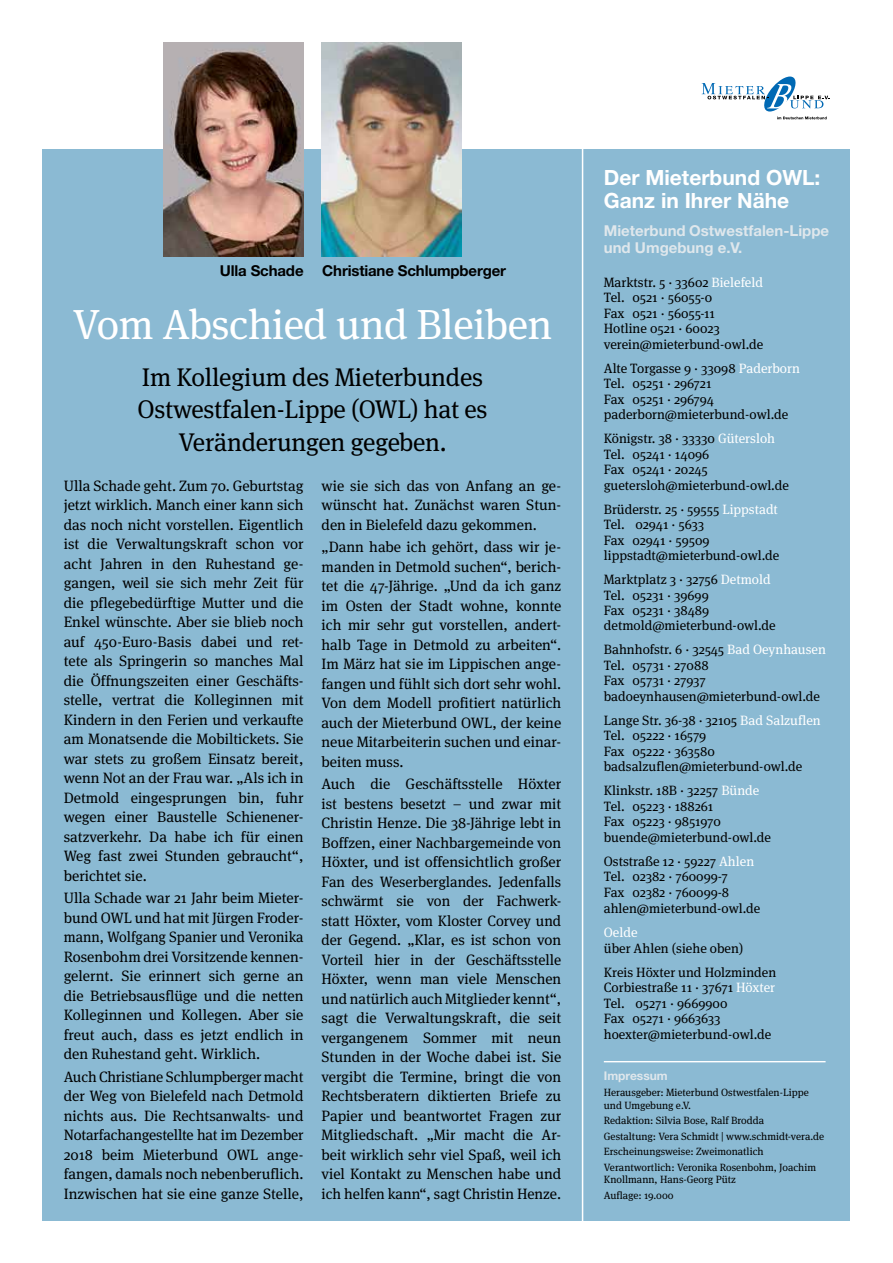
<style>
.page{position:relative;width:893px;height:1263px;background:#fff}
.page>*{position:absolute;margin:0;border:0;box-sizing:border-box;transform-origin:0 0}
.t1{font:42px "Meta Serif";letter-spacing:-.01em;color:#fff}
.t2{font:25.5px/32.2px "Meta Serif";letter-spacing:-.01em;color:#000;text-align:center}
.t3{font:700 21px/23px "Helvetica Neue LT Pro";color:#fff}
.t4{font:15px/19.5px "Meta Serif";color:#000;text-align:justify}
.t5{font:700 15px/16.6px "Helvetica Neue LT Pro";color:#dfe7ec}
.t6{font:700 15px "Helvetica Neue LT Pro";letter-spacing:-.01em;color:#000}
.t7{font:13.5px/15.5px "Meta Serif";color:#000}
.t8{font:13.5px "Meta Serif";color:#fff}
.t9{font:700 12px "Helvetica Neue LT Pro";color:#dfe7ec}
.t10{font:10.5px/15.5px "Meta Serif";color:#000}
.s1{color:#fff}
</style>
<div class="page">
<div style="left:43px;top:149px;width:807px;height:1071px;background:#8bbad3"></div>
<svg style="left:702px;top:77px;width:127px;height:42px"></svg>
<hr style="left:582px;top:119px;width:1px;height:1144px;background:#fff">
<hr style="left:604px;top:1061px;width:222px;height:1px;background:#fff">
<img style="left:163px;top:43px;width:141px;height:214px">
<img style="left:321px;top:43px;width:140px;height:213px">
<p class="t6" style="left:220px;top:261px;width:288px">Ulla Schade Christiane Schlumpberger</p>
<h1 class="t1" style="left:73px;top:300px;width:481px">Vom Abschied und Bleiben</h1>
<h2 class="t2" style="left:137px;top:361px;width:352px">Im Kollegium des Mieterbundes<br>Ostwestfalen-Lippe (OWL) hat es<br>Veränderungen gegeben.</h2>
<p class="t4" style="left:64px;top:475px;width:241px">Ulla Schade geht. Zum 70. Geburtstag jetzt wirklich. Manch einer kann sich das noch nicht vorstellen. Eigentlich ist die Verwaltungskraft schon vor acht Jahren in den Ruhestand ge&shy;gangen, weil sie sich mehr Zeit für die pflegebedürftige Mutter und die Enkel wünschte. Aber sie blieb noch auf 450-Euro-Basis dabei und ret&shy;tete als Springerin so manches Mal die Öffnungszeiten einer Geschäfts&shy;stelle, vertrat die Kolleginnen mit Kindern in den Ferien und verkaufte am Monatsende die Mobiltickets. Sie war stets zu großem Einsatz bereit, wenn Not an der Frau war. „Als ich in Detmold eingesprungen bin, fuhr wegen einer Baustelle Schienener&shy;satzverkehr. Da habe ich für einen Weg fast zwei Stunden gebraucht“, berichtet sie.</p>
<p class="t4" style="left:64px;top:888px;width:241px">Ulla Schade war 21 Jahr beim Mieter&shy;bund OWL und hat mit Jürgen Froder&shy;mann, Wolfgang Spanier und Veronika Rosenbohm drei Vorsitzende kennen&shy;gelernt. Sie erinnert sich gerne an die Betriebsausflüge und die netten Kolleginnen und Kollegen. Aber sie freut auch, dass es jetzt endlich in den Ruhestand geht. Wirklich.</p>
<p class="t4" style="left:64px;top:1067px;width:241px">Auch Christiane Schlumpberger macht der Weg von Bielefeld nach Detmold nichts aus. Die Rechtsanwalts- und Notarfachangestellte hat im Dezember 2018 beim Mieterbund OWL ange&shy;fangen, damals noch nebenberuflich.<br>Inzwischen hat sie eine ganze Stelle,</p>
<p class="t4" style="left:322px;top:475px;width:241px">wie sie sich das von Anfang an ge&shy;wünscht hat. Zunächst waren Stun&shy;den in Bielefeld dazu gekommen.</p>
<p class="t4" style="left:322px;top:537px;width:241px">„Dann habe ich gehört, dass wir je&shy;manden in Detmold suchen“, berich&shy;tet die 47-Jährige. „Und da ich ganz im Osten der Stadt wohne, konnte ich mir sehr gut vorstellen, andert&shy;halb Tage in Detmold zu arbeiten“.<br>Im März hat sie im Lippischen ange&shy;fangen und fühlt sich dort sehr wohl.<br>Von dem Modell profitiert natürlich auch der Mieterbund OWL, der keine neue Mitarbeiterin suchen und einar&shy;beiten muss.</p>
<p class="t4" style="left:322px;top:774px;width:241px">Auch die Geschäftsstelle Höxter ist bestens besetzt – und zwar mit Christin Henze. Die 38-Jährige lebt in Boffzen, einer Nachbargemeinde von Höxter, und ist offensichtlich großer Fan des Weserberglandes. Jedenfalls schwärmt sie von der Fachwerk&shy;statt Höxter, vom Kloster Corvey und der Gegend. „Klar, es ist schon von Vorteil hier in der Geschäftsstelle Höxter, wenn man viele Menschen und natürlich auch Mitglieder kennt“, sagt die Verwaltungskraft, die seit vergangenem Sommer mit neun Stunden in der Woche dabei ist. Sie vergibt die Termine, bringt die von Rechtsberatern diktierten Briefe zu Papier und beantwortet Fragen zur Mitgliedschaft. „Mir macht die Ar&shy;beit wirklich sehr viel Spaß, weil ich viel Kontakt zu Menschen habe und ich helfen kann“, sagt Christin Henze.</p>
<h3 class="t3" style="left:604px;top:166px;width:218px">Der Mieterbund OWL:<br>Ganz in Ihrer Nähe</h3>
<p class="t5" style="left:604px;top:222px;width:227px">Mieterbund Ostwestfalen-Lippe und Umgebung e.V.</p>
<p class="t7" style="left:604px;top:274px;width:161px">Marktstr. 5 · 33602 <span class="s1">Bielefeld<br></span>Tel. 0521 · 56055-0<br>Fax 0521 · 56055-11<br>Hotline 0521 · 60023 verein@mieterbund-owl.de</p>
<p class="t7" style="left:604px;top:360px;width:198px">Alte Torgasse 9 · 33098 <span class="s1">Paderborn<br></span>Tel. 05251 · 296721<br>Fax 05251 · 296794 paderborn@mieterbund-owl.de</p>
<p class="t7" style="left:604px;top:431px;width:187px">Königstr. 38 · 33330 <span class="s1">Gütersloh<br></span>Tel. 05241 · 14096<br>Fax 05241 · 20245 guetersloh@mieterbund-owl.de</p>
<p class="t7" style="left:604px;top:501px;width:177px">Brüderstr. 25 · 59555 <span class="s1">Lippstadt<br></span>Tel. 02941 · 5633<br>Fax 02941 · 59509 lippstadt@mieterbund-owl.de</p>
<p class="t7" style="left:604px;top:571px;width:173px">Marktplatz 3 · 32756 <span class="s1">Detmold<br></span>Tel. 05231 · 39699<br>Fax 05231 · 38489 detmold@mieterbund-owl.de</p>
<p class="t7" style="left:604px;top:642px;width:224px">Bahnhofstr. 6 · 32545 <span class="s1">Bad Oeynhausen<br></span>Tel. 05731 · 27088<br>Fax 05731 · 27937 badoeynhausen@mieterbund-owl.de</p>
<p class="t7" style="left:604px;top:712px;width:218px">Lange Str. 36-38 · 32105 <span class="s1">Bad Salzuflen<br></span>Tel. 05222 · 16579<br>Fax 05222 · 363580 badsalzuflen@mieterbund-owl.de</p>
<p class="t7" style="left:604px;top:783px;width:169px">Klinkstr. 18B · 32257 <span class="s1">Bünde<br></span>Tel. 05223 · 188261<br>Fax 05223 · 9851970 buende@mieterbund-owl.de</p>
<p class="t7" style="left:604px;top:853px;width:158px;line-height:15.9px">Oststraße 12 · 59227 <span class="s1">Ahlen<br></span>Tel. 02382 · 760099-7<br>Fax 02382 · 760099-8 ahlen@mieterbund-owl.de</p>
<p class="t8" style="left:604px;top:925px;width:35px">Oelde</p>
<p class="t7" style="left:604px;top:936px;width:174px;line-height:24px">über Ahlen (siehe oben)<br>Kreis Höxter und Holzminden</p>
<p class="t7" style="left:604px;top:980px;width:173px">Corbiestraße 11 · 37671 <span class="s1">Höxter<br></span>Tel. 05271 · 9669900<br>Fax 05271 · 9663633 hoexter@mieterbund-owl.de</p>
<p class="t9" style="left:604px;top:1068px;width:65px">Impressum</p>
<p class="t10" style="left:604px;top:1086px;width:206px;line-height:12.5px">Herausgeber: Mieterbund Ostwestfalen-Lippe und Umgebung e.V.</p>
<p class="t10" style="left:604px;top:1113px;width:222px">Redaktion: Silvia Bose, Ralf Brodda<br>Gestaltung: Vera Schmidt | www.schmidt-vera.de Erscheinungsweise: Zweimonatlich Verantwortlich: Veronika Rosenbohm, Joachim</p>
<p class="t10" style="left:604px;top:1171px;width:134px;line-height:16px">Knollmann, Hans-Georg Pütz<br>Auflage: 19.000</p>
</div>
